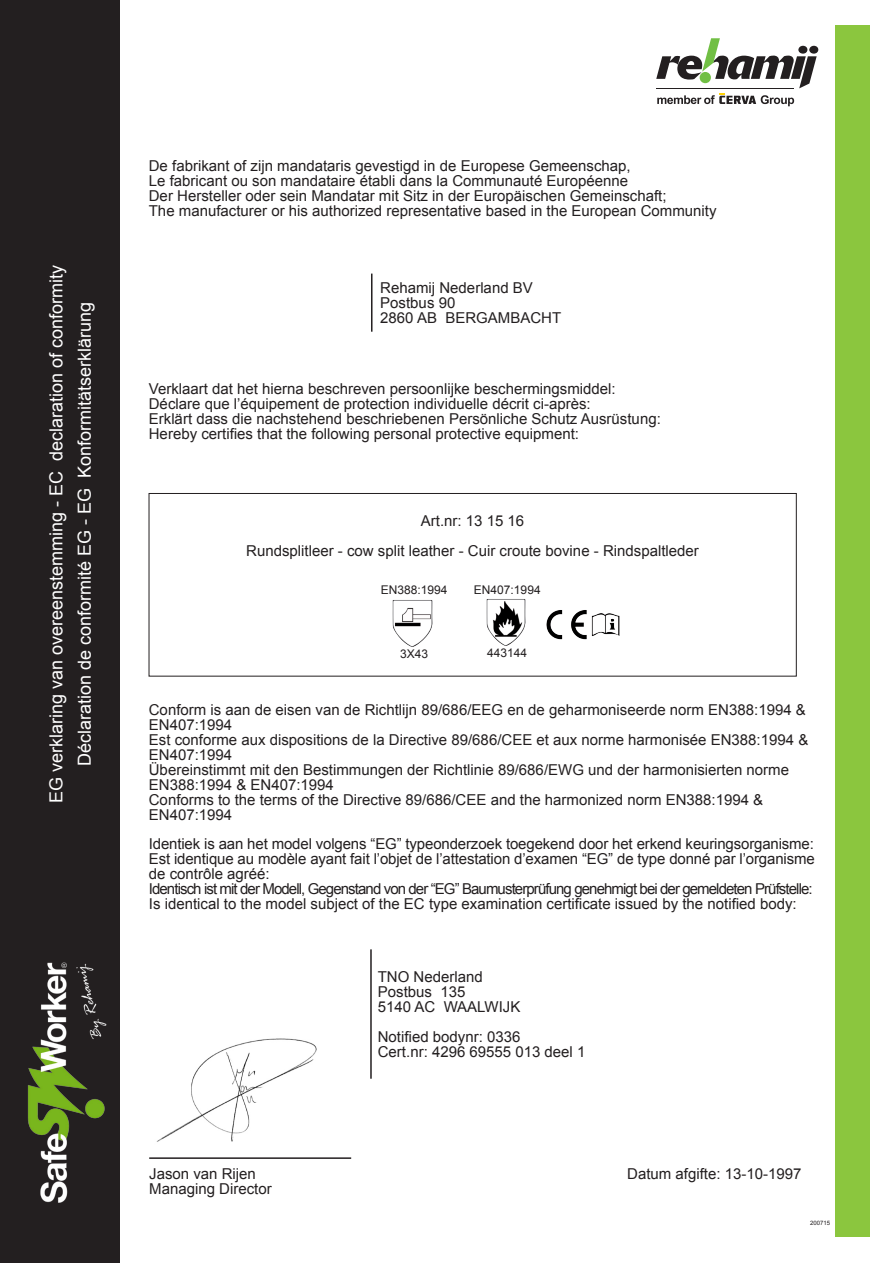
<style>
.page{position:relative;width:893px;height:1263px;background:#fff}
.page>*{position:absolute;margin:0;border:0;box-sizing:border-box;transform-origin:0 0}
.t1{font:18px "Arial";color:#fff}
.Frans{font:15px/15px "Arial";color:#231f20}
.Duits{font:15px/15px "Arial";color:#231f20}
.Engels{font:15px "Arial";color:#231f20}
.Duits-2{font:15px "Arial";letter-spacing:-.06em;color:#231f20}
.t2{font:12px "Arial";color:#231f20}
.t3{font:6px "Arial";color:#231f20}
</style>
<div class="page">
<div style="left:0;top:0;width:119px;height:1263px;background:#231f20"></div>
<img style="left:27px;top:962px;width:79px;height:241px">
<div style="left:835px;top:26px;width:34px;height:1211px;background:#8bc63e"></div>
<div style="left:149px;top:493px;width:647px;height:183px;border:1px solid #231f20"></div>
<hr style="left:371px;top:274px;width:1px;height:58px;background:#231f20">
<hr style="left:370px;top:949px;width:2px;height:130px;background:#231f20">
<svg style="left:656px;top:38px;width:162px;height:68px"></svg>
<img style="left:156px;top:1038px;width:161px;height:104px">
<hr style="left:149px;top:1157px;width:202px;height:2px;background:#231f20">
<img style="left:546px;top:610px;width:74px;height:30px">
<img style="left:393px;top:600px;width:40px;height:47px">
<img style="left:486px;top:599px;width:40px;height:47px">
<p class="t1" style="left:44px;top:803px;width:540px;rotate:-90deg">EG verklaring van overeenstemming - EC declaration of conformity</p>
<p class="t1" style="left:73px;top:766px;width:466px;rotate:-90deg">Déclaration de conformité EG - EG Konformitätserklärung</p>
<p class="Frans" style="left:149px;top:158px;width:483px">De fabrikant of zijn mandataris gevestigd in de Europese Gemeenschap,</p>
<p class="Frans" style="left:149px;top:173px;width:481px">Le fabricant ou son mandataire établi dans la Communauté Européenne</p>
<p class="Duits" style="left:149px;top:188px;width:519px">Der Hersteller oder sein Mandatar mit Sitz in der Europäischen Gemeinschaft;</p>
<p class="Engels" style="left:149px;top:201px;width:569px">The manufacturer or his authorized representative based in the European Community</p>
<p class="Frans" style="left:380px;top:280px;width:154px">Rehamij Nederland BV</p>
<p class="Frans" style="left:380px;top:295px;width:77px">Postbus 90</p>
<p class="Frans" style="left:380px;top:310px;width:182px">2860 AB BERGAMBACHT</p>
<p class="Frans" style="left:149px;top:382px;width:468px">Verklaart dat het hierna beschreven persoonlijke beschermingsmiddel:</p>
<p class="Frans" style="left:149px;top:397px;width:443px">Déclare que l’équipement de protection individuelle décrit ci-après:</p>
<p class="Duits" style="left:149px;top:412px;width:513px">Erklärt dass die nachstehend beschriebenen Persönliche Schutz Ausrüstung:</p>
<p class="Engels" style="left:149px;top:424px;width:432px">Hereby certifies that the following personal protective equipment:</p>
<p class="Frans" style="left:421px;top:513px;width:105px">Art.nr: 13 15 16</p>
<p class="Frans" style="left:246px;top:543px;width:454px">Rundsplitleer - cow split leather - Cuir croute bovine - Rindspaltleder</p>
<p class="t2" style="left:381px;top:581px;width:68px">EN388:1994</p>
<p class="t2" style="left:400px;top:646px;width:30px">3X43</p>
<p class="t2" style="left:474px;top:581px;width:68px">EN407:1994</p>
<p class="t2" style="left:487px;top:645px;width:42px">443144</p>
<p class="Frans" style="left:149px;top:702px;width:658px">Conform is aan de eisen van de Richtlijn 89/686/EEG en de geharmoniseerde norm EN388:1994 &amp;<br>EN407:1994</p>
<p class="Frans" style="left:149px;top:732px;width:661px">Est conforme aux dispositions de la Directive 89/686/CEE et aux norme harmonisée EN388:1994 &amp;<br>EN407:1994</p>
<p class="Duits" style="left:149px;top:762px;width:642px">Übereinstimmt mit den Bestimmungen der Richtlinie 89/686/EWG und der harmonisierten norme<br>EN388:1994 &amp; EN407:1994</p>
<p class="Duits" style="left:149px;top:792px;width:616px">Conforms to the terms of the Directive 89/686/CEE and the harmonized norm EN388:1994 &amp;<br>EN407:1994</p>
<p class="Frans" style="left:149px;top:836px;width:667px">Identiek is aan het model volgens “EG” typeonderzoek toegekend door het erkend keuringsorganisme:</p>
<p class="Frans" style="left:149px;top:851px;width:667px">Est identique au modèle ayant fait l’objet de l’attestation d’examen “EG” de type donné par l’organisme de contrôle agréé:</p>
<p class="Duits-2" style="left:149px;top:879px;width:665px">Identisch ist mit der Modell, Gegenstand von der “EG” Baumusterprüfung genehmigt bei der gemeldeten Prüfstelle:</p>
<p class="Engels" style="left:149px;top:894px;width:649px">Is identical to the model subject of the EC type examination certificate issued by the notified body:</p>
<p class="Frans" style="left:149px;top:1167px;width:108px">Jason van Rijen</p>
<p class="Frans" style="left:149px;top:1182px;width:124px">Managing Director</p>
<p class="Frans" style="left:378px;top:969px;width:107px">TNO Nederland</p>
<p class="Frans" style="left:378px;top:984px;width:89px">Postbus 135</p>
<p class="Frans" style="left:378px;top:999px;width:144px">5140 AC WAALWIJK</p>
<p class="Frans" style="left:378px;top:1029px;width:144px">Notified bodynr: 0336</p>
<p class="Frans" style="left:378px;top:1044px;width:209px">Cert.nr: 4296 69555 013 deel 1</p>
<p class="Frans" style="left:627px;top:1167px;width:176px">Datum afgifte: 13-10-1997</p>
<p class="t3" style="left:810px;top:1219px;width:22px">200715</p>
</div>
